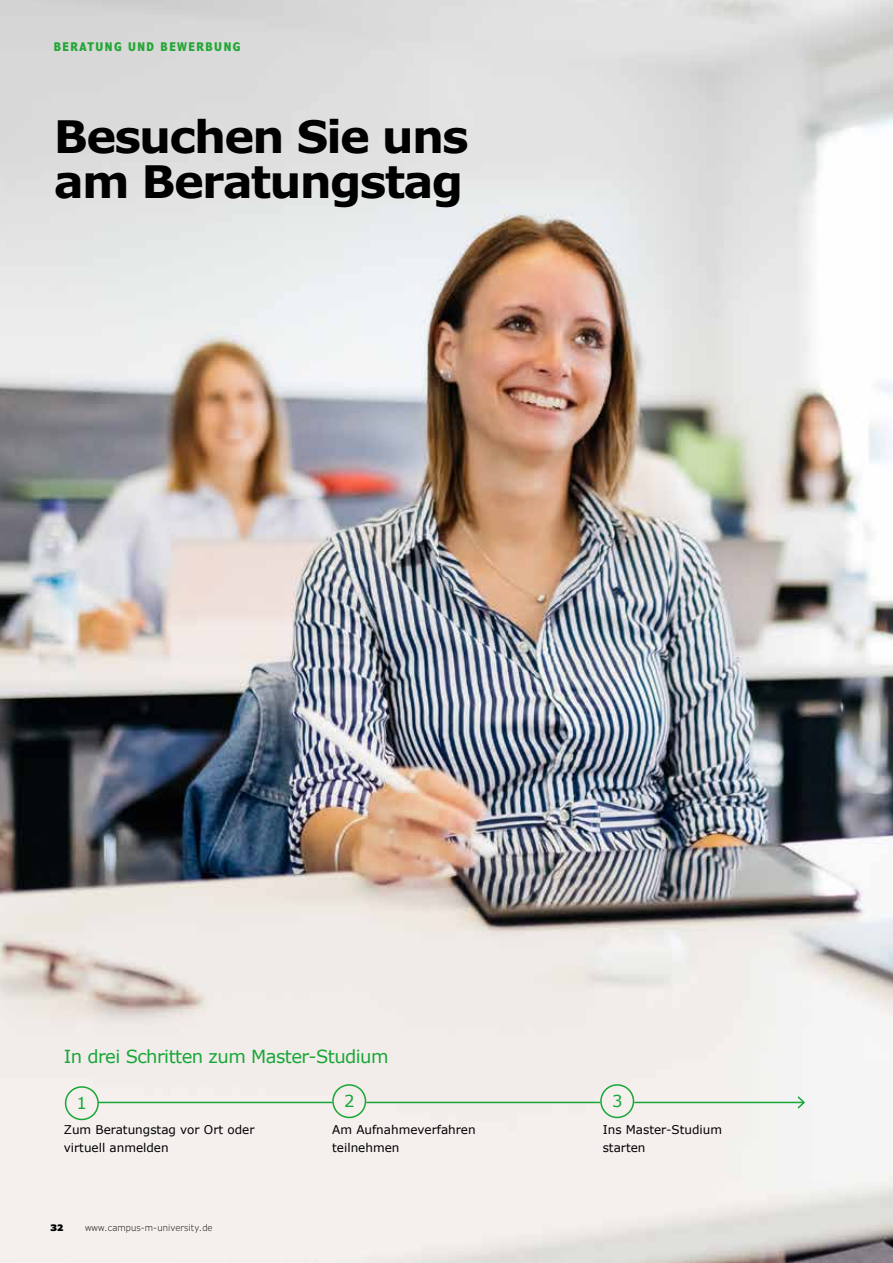
<style>
.page{position:relative;width:893px;height:1263px;background:#fff}
.page>*{position:absolute;margin:0;border:0;box-sizing:border-box;transform-origin:0 0}
.t1{font:700 45px/45px "Verdana Pro";letter-spacing:-.04em;color:#000}
.t2{font:18px "Verdana";letter-spacing:-.03em;color:#18a637}
.t3{font:16.5px "Verdana";color:#18a637}
.t4{font:12px/18px "Verdana";color:#000}
.t5{font:700 condensed 12px "Verdana Pro";letter-spacing:.125em;color:#24a737}
.t6{font:300 9px "Verdana Pro";letter-spacing:.01em;color:#000}
.t7{font:900 9px "Verdana Pro";color:#000}
</style>
<div class="page">
<img style="left:0;top:0;width:893px;height:1263px">
<div style="left:65px;top:1086px;width:34px;height:34px;border:2px solid #18a637;border-radius:50%"></div>
<div style="left:332px;top:1084px;width:34px;height:34px;border:2px solid #18a637;border-radius:50%"></div>
<div style="left:600px;top:1084px;width:34px;height:34px;border:2px solid #18a637;border-radius:50%"></div>
<hr style="left:98px;top:1102px;width:234px;height:1px;background:#18a637">
<hr style="left:366px;top:1102px;width:234px;height:1px;background:#18a637">
<hr style="left:634px;top:1102px;width:170px;height:1px;background:#18a637">
<svg style="left:796px;top:1095px;width:10px;height:15px"></svg>
<p class="t5" style="left:54px;top:38px;width:188px">BERATUNG UND BEWERBUNG</p>
<h1 class="t1" style="left:54px;top:115px;width:417px">Besuchen Sie uns am Beratungstag</h1>
<h2 class="t2" style="left:64px;top:1045px;width:326px">In drei Schritten zum Master-Studium</h2>
<h3 class="t3" style="left:77px;top:1092px;width:12px">1</h3>
<h3 class="t3" style="left:344px;top:1090px;width:12px">2</h3>
<h3 class="t3" style="left:612px;top:1090px;width:12px">3</h3>
<p class="t4" style="left:64px;top:1121px;width:192px">Zum Beratungstag vor Ort oder virtuell anmelden</p>
<p class="t4" style="left:332px;top:1121px;width:145px">Am Aufnahmeverfahren teilnehmen</p>
<p class="t4" style="left:603px;top:1121px;width:121px">Ins Master-Studium starten</p>
<p class="t7" style="left:51px;top:1221px;width:15px">32</p>
<p class="t6" style="left:85px;top:1221px;width:129px">www.campus-m-university.de</p>
</div>
